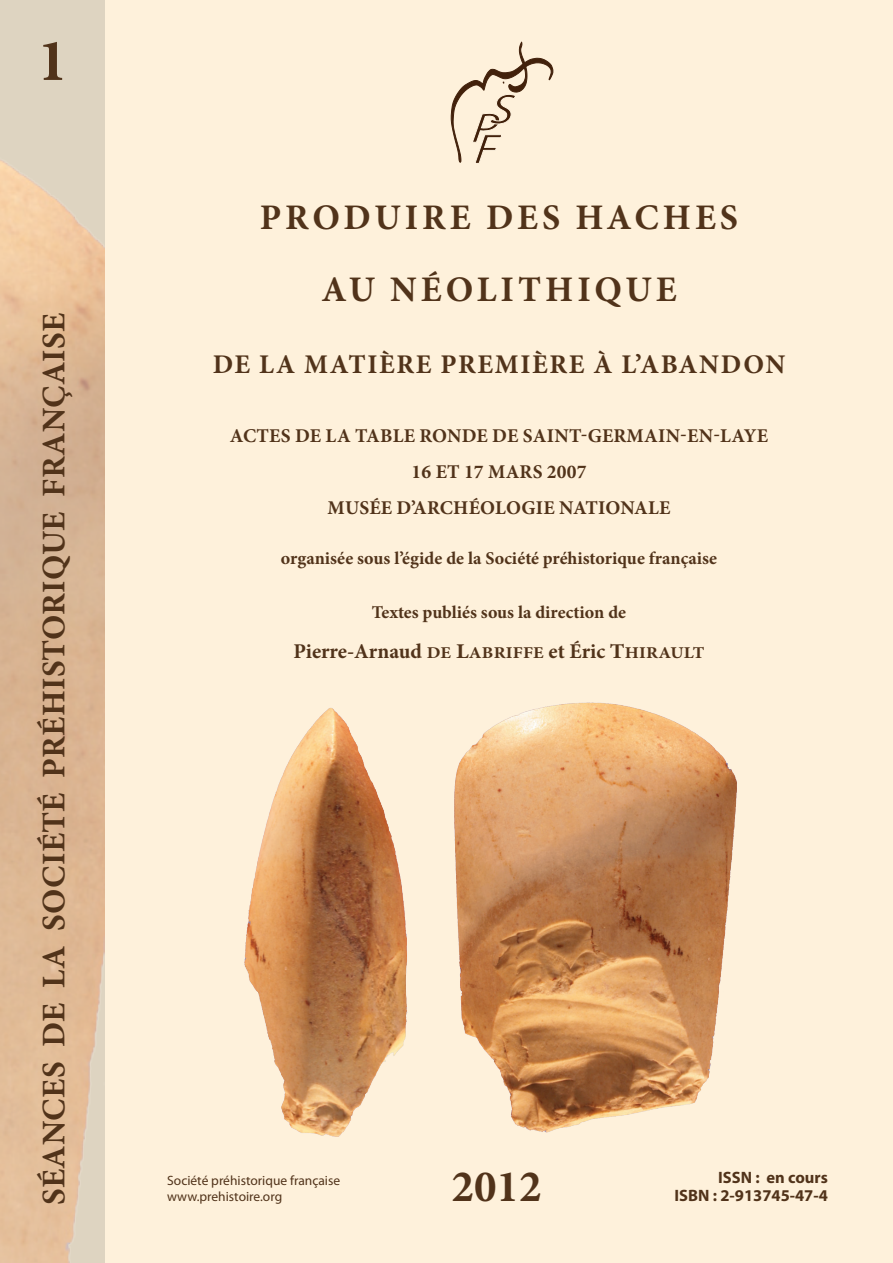
<style>
.page{position:relative;width:893px;height:1263px;background:#fef1db}
.page>*{position:absolute;margin:0;border:0;box-sizing:border-box;transform-origin:0 0}
.t1{font:700 60px "Minion Pro";color:#51331a}
.t2{font:700 45px "Minion Pro";color:#51331a}
.t3{font:700 36px/72px "Minion Pro";letter-spacing:.11em;color:#51331a;text-align:center}
.t4{font:700 33px "Minion Pro";letter-spacing:.01em;color:#51331a}
.t5{font:700 27px "Minion Pro";letter-spacing:.06em;color:#51331a}
.t6{font:700 21px "Minion Pro";color:#51331a}
.t7{font:700 19.5px "Minion Pro";letter-spacing:.01em;color:#51331a}
.t8{font:700 18px "Minion Pro";color:#51331a}
.t9{font:700 16.5px "Myriad Pro";color:#51331a}
.t10{font:13.5px "Myriad Pro";color:#51331a}
.s1{font-size:16.5px}
</style>
<div class="page">
<img style="left:0;top:0;width:105px;height:1263px">
<img style="left:244px;top:702px;width:493px;height:434px">
<svg style="left:451px;top:42px;width:102px;height:121px"></svg>
<p class="t1" style="left:38px;top:18px;width:31px">1</p>
<p class="t4" style="left:31px;top:1205px;width:893px;rotate:-90deg">SÉANCES DE LA SOCIÉTÉ PRÉHISTORIQUE FRANÇAISE</p>
<p class="t3" style="left:260px;top:181px;width:480px">PRODUIRE DES HACHES<br>AU NÉOLITHIQUE</p>
<p class="t5" style="left:213px;top:345px;width:574px">DE LA MATIÈRE PREMIÈRE À L’ABANDON</p>
<p class="t7" style="left:230px;top:421px;width:540px">ACTES DE LA TABLE RONDE DE SAINT-GERMAIN-EN-LAYE</p>
<p class="t7" style="left:412px;top:457px;width:176px">16 ET 17 MARS 2007</p>
<p class="t7" style="left:328px;top:493px;width:344px">MUSÉE D’ARCHÉOLOGIE NATIONALE</p>
<p class="t8" style="left:281px;top:545px;width:438px">organisée sous l’égide de la Société préhistorique française</p>
<p class="t8" style="left:372px;top:599px;width:256px">Textes publiés sous la direction de</p>
<p class="t6" style="left:293px;top:637px;width:413px">Pierre-Arnaud <span class="s1">DE</span> L<span class="s1">ABRIFFE</span> et Éric T<span class="s1">HIRAULT</span></p>
<p class="t10" style="left:167px;top:1172px;width:175px">Société préhistorique française</p>
<p class="t10" style="left:167px;top:1188px;width:117px">www.prehistoire.org</p>
<p class="t2" style="left:451px;top:1155px;width:91px">2012</p>
<p class="t9" style="left:718px;top:1167px;width:111px">ISSN : en cours</p>
<p class="t9" style="left:674px;top:1185px;width:155px">ISBN : 2-913745-47-4</p>
</div>
